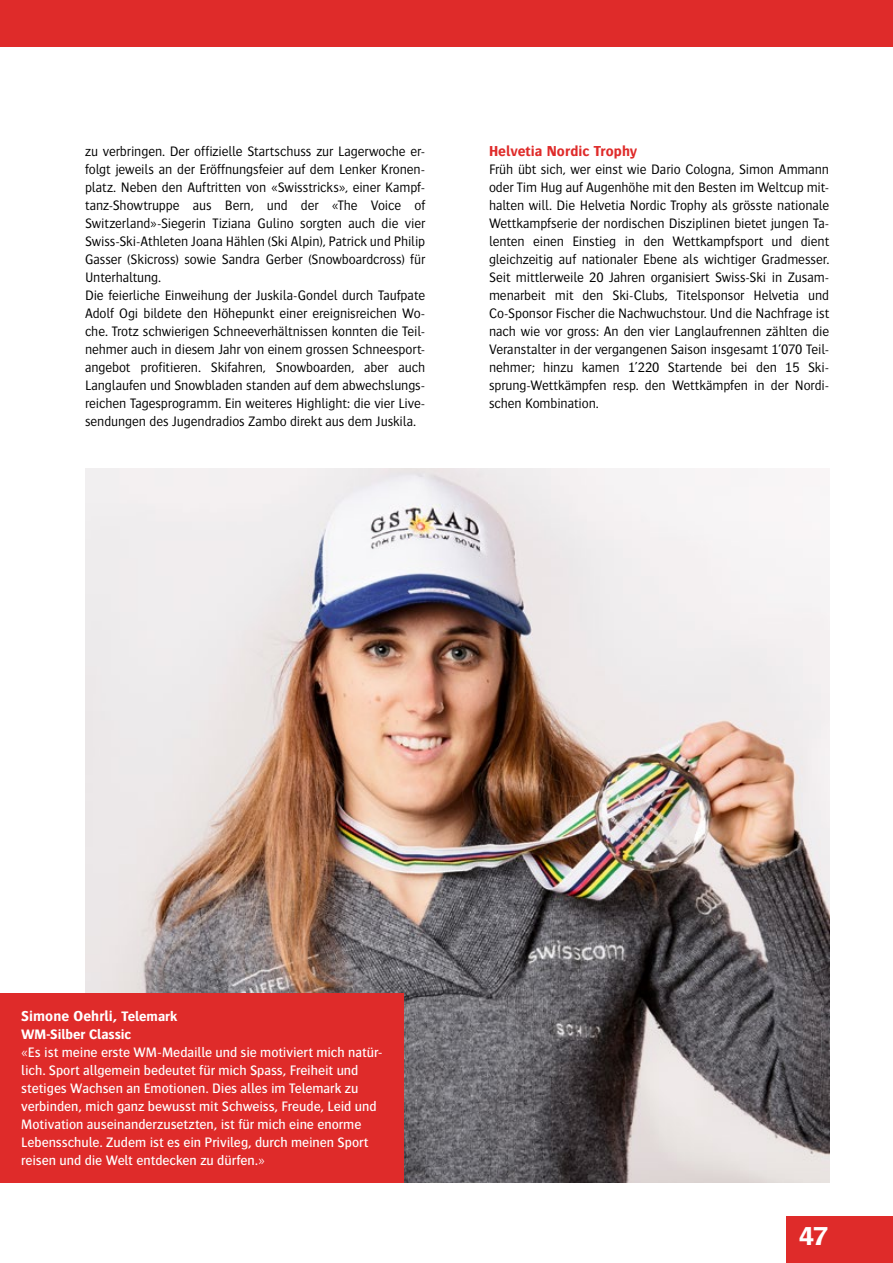
<style>
.page{position:relative;width:893px;height:1263px;background:#fff}
.page>*{position:absolute;margin:0;border:0;box-sizing:border-box;transform-origin:0 0}
.t1{font:700 27px "Bosis Std";color:#fff}
.t2{font:700 15px "Bosis Std";letter-spacing:.005em;color:#fff}
.t3{font:700 15px "Bosis Std";letter-spacing:.005em;color:#df2b2a}
.t4{font:300 14.25px/18px "Bosis Std";letter-spacing:-.01em;color:#000}
.t5{font:500 14.25px/18px "Bosis Std";color:#fff}
.t6{font:700 14.25px "Bosis Std";letter-spacing:-.005em;color:#fff}
.s1{font-size:14.25px}
</style>
<div class="page">
<div style="left:0;top:0;width:893px;height:47px;background:#df2b2a"></div>
<div style="left:787px;top:1216px;width:106px;height:47px;background:#df2b2a"></div>
<img style="left:85px;top:469px;width:744px;height:713px">
<div style="left:0;top:993px;width:404px;height:189px;background:#df2b2a"></div>
<p class="t4" style="left:85px;top:142px;width:342px">zu verbringen. Der offizielle Startschuss zur Lagerwoche er&shy;folgt jeweils an der Eröffnungsfeier auf dem Lenker Kronen&shy;platz. Neben den Auftritten von «Swisstricks», einer Kampf&shy;tanz-Showtruppe aus Bern, und der «The Voice of Switzerland»-Siegerin Tiziana Gulino sorgten auch die vier Swiss-Ski-Athleten Joana Hählen (Ski Alpin), Patrick und Philip Gasser (Skicross) sowie Sandra Gerber (Snowboardcross) für Unterhaltung.<br>Die feierliche Einweihung der Juskila-Gondel durch Taufpate Adolf Ogi bildete den Höhepunkt einer ereignisreichen Wo&shy;che. Trotz schwierigen Schneeverhältnissen konnten die Teil&shy;nehmer auch in diesem Jahr von einem grossen Schneesport&shy;angebot profitieren. Skifahren, Snowboarden, aber auch Langlaufen und Snowbladen standen auf dem abwechslungs&shy;reichen Tagesprogramm. Ein weiteres Highlight: die vier Live&shy;sendungen des Jugendradios Zambo direkt aus dem Juskila.</p>
<p class="t3" style="left:489px;top:143px;width:150px">Helvetia Nordic Trophy</p>
<p class="t4" style="left:489px;top:160px;width:342px;text-align:justify">Früh übt sich, wer einst wie Dario Cologna, Simon Ammann oder Tim Hug auf Augenhöhe mit den Besten im Weltcup mit&shy;halten will. Die Helvetia Nordic Trophy als grösste nationale Wettkampfserie der nordischen Disziplinen bietet jungen Ta&shy;lenten einen Einstieg in den Wettkampfsport und dient gleichzeitig auf nationaler Ebene als wichtiger Gradmesser.<br>Seit mittlerweile 20 Jahren organisiert Swiss-Ski in Zusam&shy;menarbeit mit den Ski-Clubs, Titelsponsor Helvetia und Co-Sponsor Fischer die Nachwuchstour. Und die Nachfrage ist nach wie vor gross: An den vier Langlaufrennen zählten die Veranstalter in der vergangenen Saison insgesamt 1‘070 Teil&shy;nehmer; hinzu kamen 1’220 Startende bei den 15 Ski&shy;sprung-Wettkämpfen resp. den Wettkämpfen in der Nordi&shy;schen Kombination.</p>
<p class="t2" style="left:21px;top:1007px;width:158px">Simone Oehrli, <span class="s1">Telemark</span></p>
<p class="t6" style="left:21px;top:1026px;width:112px">WM-Silber Classic</p>
<p class="t5" style="left:21px;top:1042px;width:363px">«Es ist meine erste WM-Medaille und sie motiviert mich natür&shy;lich. Sport allgemein bedeutet für mich Spass, Freiheit und stetiges Wachsen an Emotionen. Dies alles im Telemark zu verbinden, mich ganz bewusst mit Schweiss, Freude, Leid und Motivation auseinanderzusetzten, ist für mich eine enorme Lebensschule. Zudem ist es ein Privileg, durch meinen Sport reisen und die Welt entdecken zu dürfen.»</p>
<h1 class="t1" style="left:799px;top:1221px;width:31px">47</h1>
</div>
